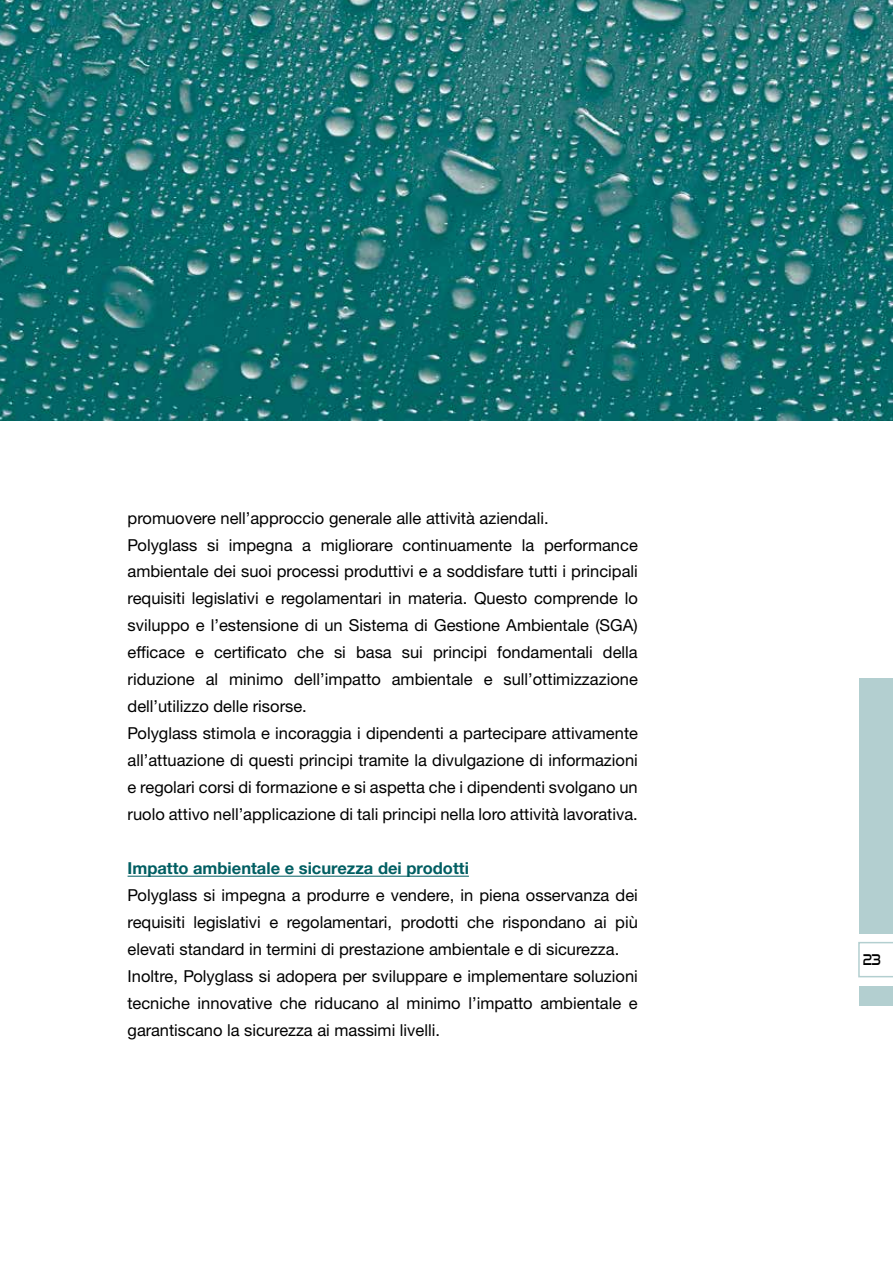
<style>
.page{position:relative;width:893px;height:1263px;background:#fff}
.page>*{position:absolute;margin:0;border:0;box-sizing:border-box;transform-origin:0 0}
.t1{font:16.5px/27px "Helvetica Neue LTW1 G";color:#000}
.t2{font:700 16.5px "Helvetica Neue LTW1 G";color:#005e62}
.t3{font:15px "Good Times Rg";color:#000;scale:.76 1}
</style>
<div class="page">
<svg style="left:858px;top:942px;width:35px;height:35px"></svg>
<div style="left:859px;top:678px;width:34px;height:255px;background:#b3cfd0"></div>
<div style="left:859px;top:986px;width:34px;height:20px;background:#b3cfd0"></div>
<hr style="left:128px;top:876px;width:341px;height:1px;background:#005e62">
<img style="left:1px;top:0;width:892px;height:421px">
<p class="t1" style="left:128px;top:504px;width:512px">promuovere nell’approccio generale alle attività aziendali.<br>Polyglass si impegna a migliorare continuamente la performance ambientale dei suoi processi produttivi e a soddisfare tutti i principali requisiti legislativi e regolamentari in materia. Questo comprende lo sviluppo e l’estensione di un Sistema di Gestione Ambientale (SGA) efficace e certificato che si basa sui principi fondamentali della riduzione al minimo dell’impatto ambientale e sull’ottimizzazione dell’utilizzo delle risorse.<br>Polyglass stimola e incoraggia i dipendenti a partecipare attivamente all’attuazione di questi principi tramite la divulgazione di informazioni e regolari corsi di formazione e si aspetta che i dipendenti svolgano un ruolo attivo nell’applicazione di tali principi nella loro attività lavorativa.</p>
<p class="t2" style="left:128px;top:858px;width:343px">Impatto ambientale e sicurezza dei prodotti</p>
<p class="t1" style="left:128px;top:882px;width:512px">Polyglass si impegna a produrre e vendere, in piena osservanza dei requisiti legislativi e regolamentari, prodotti che rispondano ai più elevati standard in termini di prestazione ambientale e di sicurezza.<br>Inoltre, Polyglass si adopera per sviluppare e implementare soluzioni tecniche innovative che riducano al minimo l’impatto ambientale e garantiscano la sicurezza ai massimi livelli.</p>
<p class="t3" style="left:863px;top:950px;width:26px">23</p>
</div>
